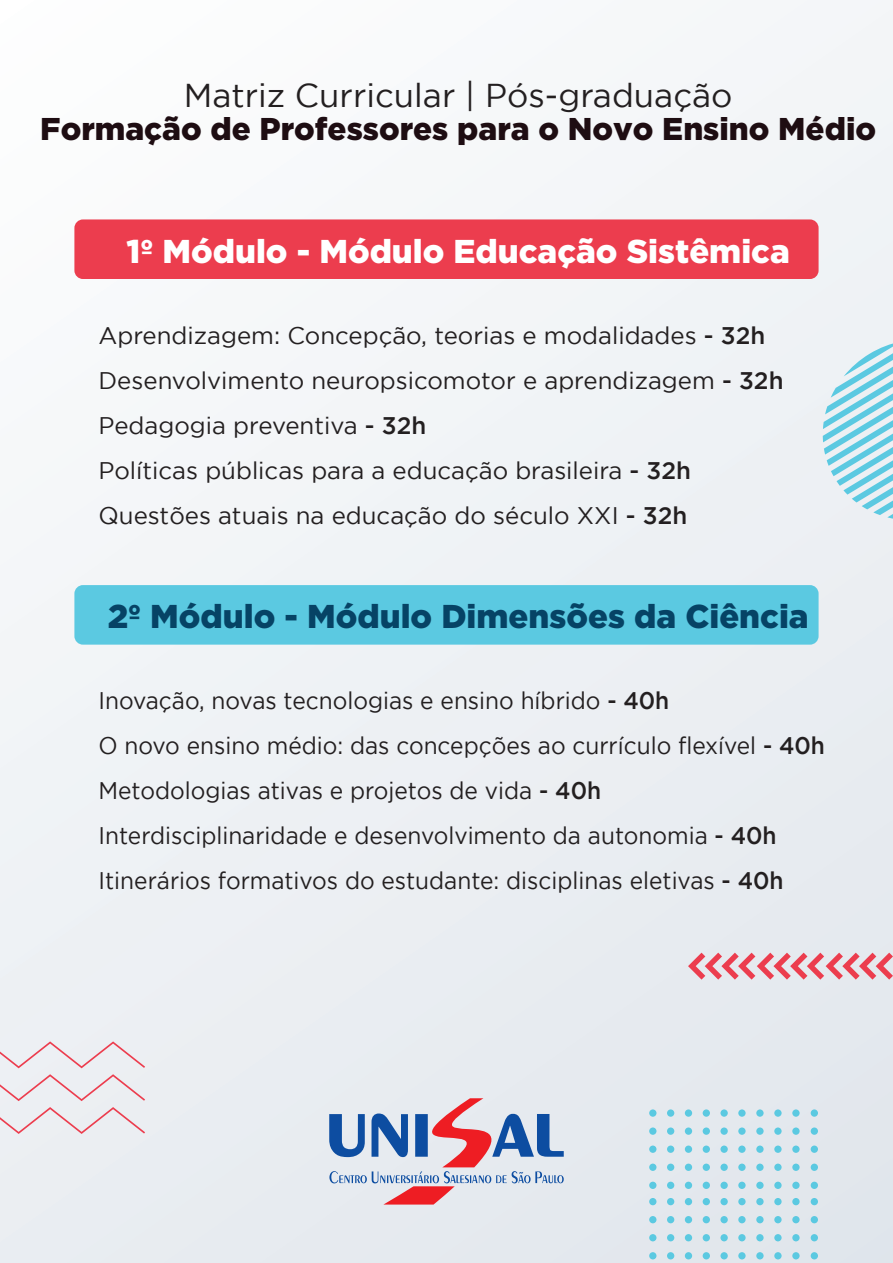
<style>
.page{position:relative;width:893px;height:1263px;background:#eef2f5}
.page>*{position:absolute;margin:0;border:0;box-sizing:border-box;transform-origin:0 0}
.t1{font:900 33px "Gotham";color:#064365}
.t2{font:900 33px "Gotham";color:#fff}
.t3{font:33px "Gotham";color:#231f20}
.t4{font:900 31.5px "Gotham";color:#1e0d12}
.t5{font:24px/45px "Gotham";color:#231f20;scale:.95 1}
.t6{font:24px/45px "Gotham";color:#231f20}
.s1{font-weight:500}
</style>
<div class="page">
<svg style="left:823px;top:343px;width:70px;height:176px"></svg>
<svg style="left:329px;top:1098px;width:235px;height:106px"></svg>
<svg style="left:0;top:1074px;width:145px;height:27px"></svg>
<svg style="left:0;top:1107px;width:145px;height:27px"></svg>
<svg style="left:0;top:1041px;width:145px;height:27px"></svg>
<div style="left:649px;top:1109px;width:7px;height:8px;background:#5bc9e1;border-radius:50%"></div>
<div style="left:667px;top:1109px;width:7px;height:8px;background:#5bc9e1;border-radius:50%"></div>
<div style="left:685px;top:1109px;width:7px;height:8px;background:#5bc9e1;border-radius:50%"></div>
<div style="left:703px;top:1109px;width:7px;height:8px;background:#5bc9e1;border-radius:50%"></div>
<div style="left:720px;top:1109px;width:8px;height:8px;background:#5bc9e1;border-radius:50%"></div>
<div style="left:738px;top:1109px;width:8px;height:8px;background:#5bc9e1;border-radius:50%"></div>
<div style="left:649px;top:1127px;width:7px;height:8px;background:#5bc9e1;border-radius:50%"></div>
<div style="left:667px;top:1127px;width:7px;height:8px;background:#5bc9e1;border-radius:50%"></div>
<div style="left:685px;top:1127px;width:7px;height:8px;background:#5bc9e1;border-radius:50%"></div>
<div style="left:703px;top:1127px;width:7px;height:8px;background:#5bc9e1;border-radius:50%"></div>
<div style="left:720px;top:1127px;width:8px;height:8px;background:#5bc9e1;border-radius:50%"></div>
<div style="left:738px;top:1127px;width:8px;height:8px;background:#5bc9e1;border-radius:50%"></div>
<div style="left:649px;top:1145px;width:7px;height:8px;background:#5bc9e1;border-radius:50%"></div>
<div style="left:667px;top:1145px;width:7px;height:8px;background:#5bc9e1;border-radius:50%"></div>
<div style="left:685px;top:1145px;width:7px;height:8px;background:#5bc9e1;border-radius:50%"></div>
<div style="left:703px;top:1145px;width:7px;height:8px;background:#5bc9e1;border-radius:50%"></div>
<div style="left:720px;top:1145px;width:8px;height:8px;background:#5bc9e1;border-radius:50%"></div>
<div style="left:738px;top:1145px;width:8px;height:8px;background:#5bc9e1;border-radius:50%"></div>
<div style="left:649px;top:1163px;width:7px;height:8px;background:#5bc9e1;border-radius:50%"></div>
<div style="left:667px;top:1163px;width:7px;height:8px;background:#5bc9e1;border-radius:50%"></div>
<div style="left:685px;top:1163px;width:7px;height:8px;background:#5bc9e1;border-radius:50%"></div>
<div style="left:703px;top:1163px;width:7px;height:8px;background:#5bc9e1;border-radius:50%"></div>
<div style="left:720px;top:1163px;width:8px;height:8px;background:#5bc9e1;border-radius:50%"></div>
<div style="left:738px;top:1163px;width:8px;height:8px;background:#5bc9e1;border-radius:50%"></div>
<div style="left:649px;top:1182px;width:7px;height:7px;background:#5bc9e1;border-radius:50%"></div>
<div style="left:667px;top:1182px;width:7px;height:7px;background:#5bc9e1;border-radius:50%"></div>
<div style="left:685px;top:1182px;width:7px;height:7px;background:#5bc9e1;border-radius:50%"></div>
<div style="left:703px;top:1182px;width:7px;height:7px;background:#5bc9e1;border-radius:50%"></div>
<div style="left:720px;top:1182px;width:8px;height:7px;background:#5bc9e1;border-radius:50%"></div>
<div style="left:738px;top:1182px;width:8px;height:7px;background:#5bc9e1;border-radius:50%"></div>
<div style="left:649px;top:1198px;width:7px;height:7px;background:#5bc9e1;border-radius:50%"></div>
<div style="left:667px;top:1198px;width:7px;height:7px;background:#5bc9e1;border-radius:50%"></div>
<div style="left:685px;top:1198px;width:7px;height:7px;background:#5bc9e1;border-radius:50%"></div>
<div style="left:703px;top:1198px;width:7px;height:7px;background:#5bc9e1;border-radius:50%"></div>
<div style="left:720px;top:1198px;width:8px;height:7px;background:#5bc9e1;border-radius:50%"></div>
<div style="left:738px;top:1198px;width:8px;height:7px;background:#5bc9e1;border-radius:50%"></div>
<div style="left:649px;top:1216px;width:7px;height:7px;background:#5bc9e1;border-radius:50%"></div>
<div style="left:667px;top:1216px;width:7px;height:7px;background:#5bc9e1;border-radius:50%"></div>
<div style="left:685px;top:1216px;width:7px;height:7px;background:#5bc9e1;border-radius:50%"></div>
<div style="left:703px;top:1216px;width:7px;height:7px;background:#5bc9e1;border-radius:50%"></div>
<div style="left:720px;top:1216px;width:8px;height:7px;background:#5bc9e1;border-radius:50%"></div>
<div style="left:738px;top:1216px;width:8px;height:7px;background:#5bc9e1;border-radius:50%"></div>
<div style="left:649px;top:1234px;width:7px;height:7px;background:#5bc9e1;border-radius:50%"></div>
<div style="left:667px;top:1234px;width:7px;height:7px;background:#5bc9e1;border-radius:50%"></div>
<div style="left:685px;top:1234px;width:7px;height:7px;background:#5bc9e1;border-radius:50%"></div>
<div style="left:703px;top:1234px;width:7px;height:7px;background:#5bc9e1;border-radius:50%"></div>
<div style="left:720px;top:1234px;width:8px;height:7px;background:#5bc9e1;border-radius:50%"></div>
<div style="left:738px;top:1234px;width:8px;height:7px;background:#5bc9e1;border-radius:50%"></div>
<div style="left:649px;top:1252px;width:7px;height:7px;background:#5bc9e1;border-radius:50%"></div>
<div style="left:667px;top:1252px;width:7px;height:7px;background:#5bc9e1;border-radius:50%"></div>
<div style="left:685px;top:1252px;width:7px;height:7px;background:#5bc9e1;border-radius:50%"></div>
<div style="left:703px;top:1252px;width:7px;height:7px;background:#5bc9e1;border-radius:50%"></div>
<div style="left:720px;top:1252px;width:8px;height:7px;background:#5bc9e1;border-radius:50%"></div>
<div style="left:738px;top:1252px;width:8px;height:7px;background:#5bc9e1;border-radius:50%"></div>
<div style="left:756px;top:1109px;width:8px;height:8px;background:#5bc9e1;border-radius:50%"></div>
<div style="left:756px;top:1127px;width:8px;height:8px;background:#5bc9e1;border-radius:50%"></div>
<div style="left:756px;top:1145px;width:8px;height:8px;background:#5bc9e1;border-radius:50%"></div>
<div style="left:756px;top:1163px;width:8px;height:8px;background:#5bc9e1;border-radius:50%"></div>
<div style="left:756px;top:1182px;width:8px;height:7px;background:#5bc9e1;border-radius:50%"></div>
<div style="left:756px;top:1198px;width:8px;height:7px;background:#5bc9e1;border-radius:50%"></div>
<div style="left:756px;top:1216px;width:8px;height:7px;background:#5bc9e1;border-radius:50%"></div>
<div style="left:756px;top:1234px;width:8px;height:7px;background:#5bc9e1;border-radius:50%"></div>
<div style="left:756px;top:1252px;width:8px;height:7px;background:#5bc9e1;border-radius:50%"></div>
<div style="left:774px;top:1109px;width:8px;height:8px;background:#5bc9e1;border-radius:50%"></div>
<div style="left:774px;top:1127px;width:8px;height:8px;background:#5bc9e1;border-radius:50%"></div>
<div style="left:774px;top:1145px;width:8px;height:8px;background:#5bc9e1;border-radius:50%"></div>
<div style="left:774px;top:1163px;width:8px;height:8px;background:#5bc9e1;border-radius:50%"></div>
<div style="left:774px;top:1182px;width:8px;height:7px;background:#5bc9e1;border-radius:50%"></div>
<div style="left:774px;top:1198px;width:8px;height:7px;background:#5bc9e1;border-radius:50%"></div>
<div style="left:774px;top:1216px;width:8px;height:7px;background:#5bc9e1;border-radius:50%"></div>
<div style="left:774px;top:1234px;width:8px;height:7px;background:#5bc9e1;border-radius:50%"></div>
<div style="left:774px;top:1252px;width:8px;height:7px;background:#5bc9e1;border-radius:50%"></div>
<div style="left:792px;top:1109px;width:8px;height:8px;background:#5bc9e1;border-radius:50%"></div>
<div style="left:792px;top:1127px;width:8px;height:8px;background:#5bc9e1;border-radius:50%"></div>
<div style="left:792px;top:1145px;width:8px;height:8px;background:#5bc9e1;border-radius:50%"></div>
<div style="left:792px;top:1163px;width:8px;height:8px;background:#5bc9e1;border-radius:50%"></div>
<div style="left:792px;top:1182px;width:8px;height:7px;background:#5bc9e1;border-radius:50%"></div>
<div style="left:792px;top:1198px;width:8px;height:7px;background:#5bc9e1;border-radius:50%"></div>
<div style="left:792px;top:1216px;width:8px;height:7px;background:#5bc9e1;border-radius:50%"></div>
<div style="left:792px;top:1234px;width:8px;height:7px;background:#5bc9e1;border-radius:50%"></div>
<div style="left:792px;top:1252px;width:8px;height:7px;background:#5bc9e1;border-radius:50%"></div>
<div style="left:811px;top:1109px;width:7px;height:8px;background:#5bc9e1;border-radius:50%"></div>
<div style="left:811px;top:1127px;width:7px;height:8px;background:#5bc9e1;border-radius:50%"></div>
<div style="left:811px;top:1145px;width:7px;height:8px;background:#5bc9e1;border-radius:50%"></div>
<div style="left:811px;top:1163px;width:7px;height:8px;background:#5bc9e1;border-radius:50%"></div>
<div style="left:811px;top:1182px;width:7px;height:7px;background:#5bc9e1;border-radius:50%"></div>
<div style="left:811px;top:1198px;width:7px;height:7px;background:#5bc9e1;border-radius:50%"></div>
<div style="left:811px;top:1216px;width:7px;height:7px;background:#5bc9e1;border-radius:50%"></div>
<div style="left:811px;top:1234px;width:7px;height:7px;background:#5bc9e1;border-radius:50%"></div>
<div style="left:811px;top:1252px;width:7px;height:7px;background:#5bc9e1;border-radius:50%"></div>
<svg style="left:688px;top:953px;width:205px;height:26px"></svg>
<div style="left:74px;top:219px;width:745px;height:60px;background:#ec3d4e;border-radius:9px"></div>
<div style="left:74px;top:585px;width:745px;height:60px;background:#5bc9e1;border-radius:9px"></div>
<h1 class="t3" style="left:184px;top:77px;width:550px">Matriz Curricular | Pós-graduação</h1>
<h2 class="t4" style="left:40px;top:111px;width:837px">Formação de Professores para o Novo Ensino Médio</h2>
<h1 class="t2" style="left:127px;top:232px;width:665px">1º Módulo - Módulo Educação Sistêmica</h1>
<p class="t6" style="left:99px;top:312px;width:686px">Aprendizagem: Concepção, teorias e modalidades <span class="s1">- 32h </span>Desenvolvimento neuropsicomotor e aprendizagem <span class="s1">- 32h </span>Pedagogia preventiva <span class="s1">- 32h<br></span>Políticas públicas para a educação brasileira <span class="s1">- 32h </span>Questões atuais na educação do século XXI <span class="s1">- 32h</span></p>
<h1 class="t1" style="left:108px;top:598px;width:702px">2º Módulo - Módulo Dimensões da Ciência</h1>
<p class="t5" style="left:99px;top:678px;width:766px">Inovação, novas tecnologias e ensino híbrido <span class="s1">- 40h<br></span>O novo ensino médio: das concepções ao currículo flexível <span class="s1">- 40h </span>Metodologias ativas e projetos de vida <span class="s1">- 40h </span>Interdisciplinaridade e desenvolvimento da autonomia <span class="s1">- 40h </span>Itinerários formativos do estudante: disciplinas eletivas <span class="s1">- 40h</span></p>
</div>
